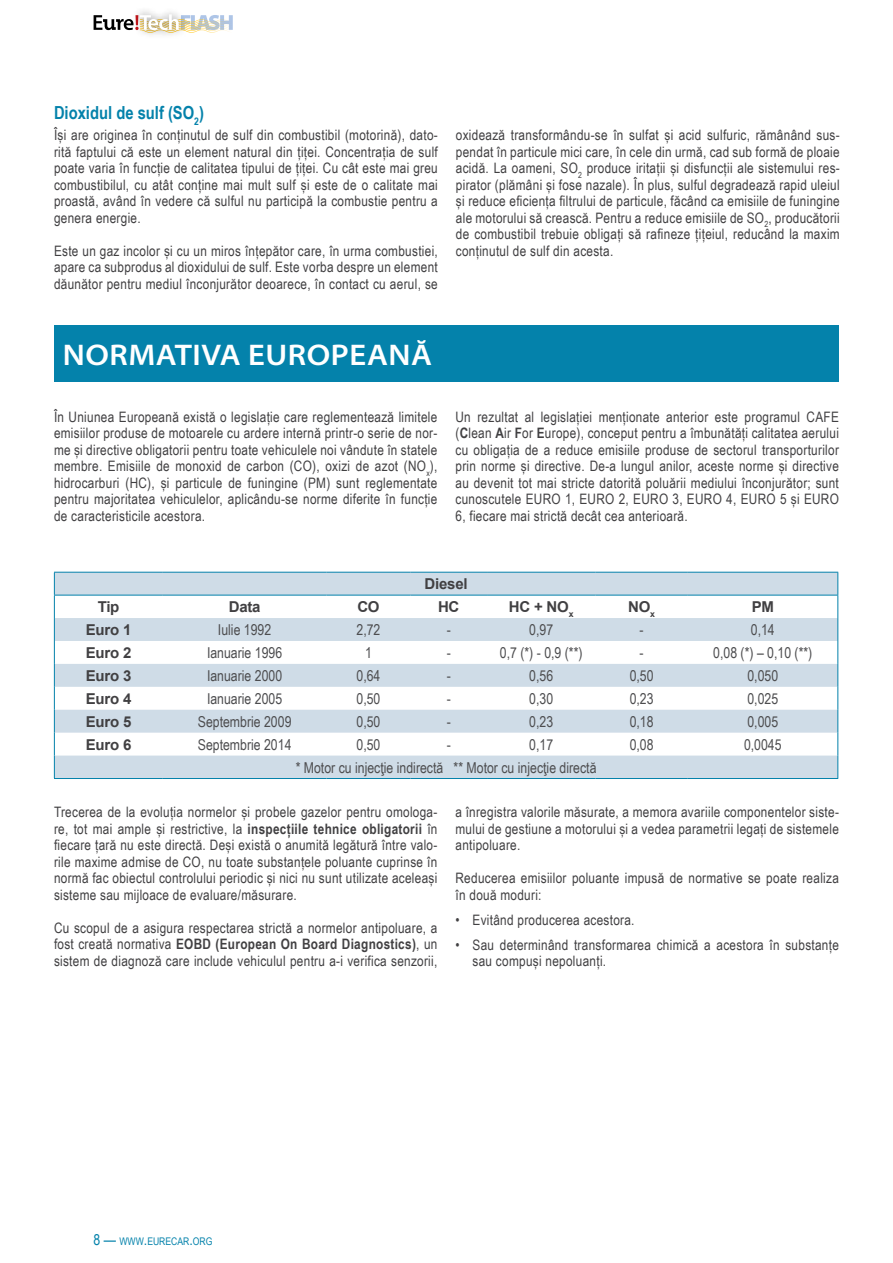
<style>
.page{position:relative;width:893px;height:1263px;background:#fff}
.page>*{position:absolute;margin:0;border:0;box-sizing:border-box;transform-origin:0 0}
.t1{font:600 semi-expanded 30px "Myriad Pro";letter-spacing:.02em;color:#fff}
.t2{font:700 18px "Arial Narrow";color:#0482ab}
.t3{font:15px "Arial Narrow";color:#4d4d4f}
.t4{font:700 15px "Arial";letter-spacing:-.015em;color:#414042}
.t5{font:14.4px/16.5px "Arial Narrow";letter-spacing:.02em;color:#414042;text-align:justify}
.t6{font:10.5px "Arial Narrow";color:#0482ab}
.s1{font-weight:700}
.s2{font-size:15px}
</style>
<div class="page">
<svg style="left:94px;top:14px;width:139px;height:19px"></svg>
<div style="left:54px;top:325px;width:785px;height:57px;background:#0482ab"></div>
<svg style="left:55px;top:573px;width:782px;height:205px;fill:#cfdce7"></svg>
<hr style="left:54px;top:778px;width:109px;height:1px;background:#0482ab">
<hr style="left:163px;top:778px;width:163px;height:1px;background:#0482ab">
<hr style="left:326px;top:778px;width:84px;height:1px;background:#0482ab">
<hr style="left:410px;top:778px;width:77px;height:1px;background:#0482ab">
<hr style="left:487px;top:778px;width:108px;height:1px;background:#0482ab">
<hr style="left:595px;top:778px;width:93px;height:1px;background:#0482ab">
<hr style="left:688px;top:778px;width:150px;height:1px;background:#0482ab">
<hr style="left:54px;top:572px;width:109px;height:1px;background:#0482ab">
<svg style="left:54px;top:572px;width:1px;height:206px"></svg>
<hr style="left:163px;top:572px;width:163px;height:1px;background:#0482ab">
<hr style="left:326px;top:572px;width:84px;height:1px;background:#0482ab">
<hr style="left:410px;top:572px;width:77px;height:1px;background:#0482ab">
<hr style="left:487px;top:572px;width:108px;height:1px;background:#0482ab">
<hr style="left:595px;top:572px;width:93px;height:1px;background:#0482ab">
<hr style="left:688px;top:572px;width:150px;height:1px;background:#0482ab">
<svg style="left:837px;top:572px;width:1px;height:206px"></svg>
<hr style="left:54px;top:595px;width:109px;height:1px;background:#0482ab">
<hr style="left:163px;top:595px;width:163px;height:1px;background:#0482ab">
<hr style="left:326px;top:595px;width:84px;height:1px;background:#0482ab">
<hr style="left:410px;top:595px;width:77px;height:1px;background:#0482ab">
<hr style="left:487px;top:595px;width:108px;height:1px;background:#0482ab">
<hr style="left:595px;top:595px;width:93px;height:1px;background:#0482ab">
<hr style="left:688px;top:595px;width:150px;height:1px;background:#0482ab">
<p class="t2" style="left:54px;top:99px;width:151px">Dioxidul de sulf (SO<sub>2</sub>)</p>
<p class="t5" style="left:54px;top:126px;width:385px">Își are originea în conținutul de sulf din combustibil (motorină), dato&shy;rită faptului că este un element natural din țiței. Concentrația de sulf poate varia în funcție de calitatea tipului de țiței. Cu cât este mai greu combustibilul, cu atât conține mai mult sulf și este de o calitate mai proastă, având în vedere că sulful nu participă la combustie pentru a genera energie.</p>
<p class="t5" style="left:54px;top:242px;width:385px">Este un gaz incolor și cu un miros înțepător care, în urma combustiei, apare ca subprodus al dioxidului de sulf. Este vorba despre un element dăunător pentru mediul înconjurător deoarece, în contact cu aerul, se</p>
<p class="t5" style="left:456px;top:126px;width:385px">oxidează transformându-se în sulfat și acid sulfuric, rămânând sus&shy;pendat în particule mici care, în cele din urmă, cad sub formă de ploaie acidă. La oameni, SO<sub>2</sub> produce iritații și disfuncții ale sistemului res&shy;pirator (plămâni și fose nazale). În plus, sulful degradează rapid uleiul și reduce eficiența filtrului de particule, făcând ca emisiile de funingine ale motorului să crească. Pentru a reduce emisiile de SO<sub>2</sub>, producătorii de combustibil trebuie obligați să rafineze țițeiul, reducând la maxim conținutul de sulf din acesta.</p>
<h1 class="t1" style="left:63px;top:338px;width:371px">NORMATIVA EUROPEANĂ</h1>
<p class="t5" style="left:54px;top:408px;width:385px">În Uniunea Europeană există o legislație care reglementează limitele emisiilor produse de motoarele cu ardere internă printr-o serie de nor&shy;me și directive obligatorii pentru toate vehiculele noi vândute în statele membre. Emisiile de monoxid de carbon (CO), oxizi de azot (NO<sub>x</sub>), hidrocarburi (HC), și particule de funingine (PM) sunt reglementate pentru majoritatea vehiculelor, aplicându-se norme diferite în funcție de caracteristicile acestora.</p>
<p class="t5" style="left:455px;top:408px;width:385px">Un rezultat al legislației menționate anterior este programul CAFE (<span class="s1">C</span>lean <span class="s1">A</span>ir <span class="s1">F</span>or <span class="s1">E</span>urope), conceput pentru a îmbunătăți calitatea aerului cu obligația de a reduce emisiile produse de sectorul transporturilor prin norme și directive. De-a lungul anilor, aceste norme și directive au devenit tot mai stricte datorită poluării mediului înconjurător; sunt cunoscutele EURO 1, EURO 2, EURO 3, EURO 4, EURO 5 și EURO 6, fiecare mai strictă decât cea anterioară.</p>
<p class="t4" style="left:425px;top:574px;width:45px">Diesel</p>
<p class="t4" style="left:98px;top:597px;width:23px">Tip</p>
<p class="t4" style="left:229px;top:597px;width:33px">Data</p>
<p class="t4" style="left:357px;top:597px;width:24px">CO</p>
<p class="t4" style="left:438px;top:597px;width:23px">HC</p>
<p class="t4" style="left:509px;top:597px;width:66px">HC + NO<sub>x</sub></p>
<p class="t4" style="left:628px;top:597px;width:28px">NO<sub>x</sub></p>
<p class="t4" style="left:752px;top:597px;width:24px">PM</p>
<p class="t4" style="left:86px;top:620px;width:47px">Euro 1</p>
<p class="t3" style="left:218px;top:619px;width:55px">Iulie 1992</p>
<p class="t3" style="left:357px;top:619px;width:25px">2,72</p>
<p class="t3" style="left:447px;top:619px;width:6px">-</p>
<p class="t3" style="left:529px;top:619px;width:25px">0,97</p>
<p class="t3" style="left:640px;top:619px;width:6px">-</p>
<p class="t3" style="left:751px;top:619px;width:25px">0,14</p>
<p class="t4" style="left:86px;top:643px;width:47px">Euro 2</p>
<p class="t3" style="left:207px;top:642px;width:77px">Ianuarie 1996</p>
<p class="t3" style="left:365px;top:642px;width:8px">1</p>
<p class="t3" style="left:447px;top:642px;width:6px">-</p>
<p class="t3" style="left:500px;top:642px;width:84px">0,7 (*) - 0,9 (**)</p>
<p class="t3" style="left:640px;top:642px;width:6px">-</p>
<p class="t3" style="left:713px;top:642px;width:101px">0,08 (*) – 0,10 (**)</p>
<p class="t4" style="left:86px;top:666px;width:47px">Euro 3</p>
<p class="t3" style="left:207px;top:664px;width:77px">Ianuarie 2000</p>
<p class="t3" style="left:357px;top:664px;width:25px">0,64</p>
<p class="t3" style="left:447px;top:664px;width:6px">-</p>
<p class="t3" style="left:529px;top:664px;width:25px">0,56</p>
<p class="t3" style="left:630px;top:664px;width:25px">0,50</p>
<p class="t3" style="left:747px;top:664px;width:32px">0,050</p>
<p class="t4" style="left:86px;top:688px;width:47px">Euro 4</p>
<p class="t3" style="left:207px;top:687px;width:77px">Ianuarie 2005</p>
<p class="t3" style="left:357px;top:687px;width:25px">0,50</p>
<p class="t3" style="left:447px;top:687px;width:6px">-</p>
<p class="t3" style="left:529px;top:687px;width:25px">0,30</p>
<p class="t3" style="left:630px;top:687px;width:25px">0,23</p>
<p class="t3" style="left:747px;top:687px;width:32px">0,025</p>
<p class="t4" style="left:86px;top:711px;width:47px">Euro 5</p>
<p class="t3" style="left:198px;top:710px;width:95px">Septembrie 2009</p>
<p class="t3" style="left:357px;top:710px;width:25px">0,50</p>
<p class="t3" style="left:447px;top:710px;width:6px">-</p>
<p class="t3" style="left:529px;top:710px;width:25px">0,23</p>
<p class="t3" style="left:630px;top:710px;width:25px">0,18</p>
<p class="t3" style="left:747px;top:710px;width:32px">0,005</p>
<p class="t4" style="left:86px;top:734px;width:47px">Euro 6</p>
<p class="t3" style="left:198px;top:733px;width:95px">Septembrie 2014</p>
<p class="t3" style="left:357px;top:733px;width:25px">0,50</p>
<p class="t3" style="left:447px;top:733px;width:6px">-</p>
<p class="t3" style="left:529px;top:733px;width:25px">0,17</p>
<p class="t3" style="left:630px;top:733px;width:25px">0,08</p>
<p class="t3" style="left:744px;top:733px;width:39px">0,0045</p>
<p class="t3" style="left:296px;top:756px;width:302px">* Motor cu injecţie indirectă ** Motor cu injecţie directă</p>
<p class="t5" style="left:54px;top:803px;width:385px">Trecerea de la evoluția normelor și probele gazelor pentru omologa&shy;re, tot mai ample și restrictive, la <span class="s1">inspecțiile tehnice obligatorii</span> în fiecare țară nu este directă. Deși există o anumită legătură între valo&shy;rile maxime admise de CO, nu toate substanțele poluante cuprinse în normă fac obiectul controlului periodic și nici nu sunt utilizate aceleași sisteme sau mijloace de evaluare/măsurare.</p>
<p class="t5" style="left:54px;top:919px;width:385px">Cu scopul de a asigura respectarea strictă a normelor antipoluare, a fost creată normativa <span class="s1">EOBD (European On Board Diagnostics)</span>, un sistem de diagnoză care include vehiculul pentru a-i verifica senzorii,</p>
<p class="t5" style="left:455px;top:803px;width:385px">a înregistra valorile măsurate, a memora avariile componentelor siste&shy;mului de gestiune a motorului și a vedea parametrii legați de sistemele antipoluare.</p>
<p class="t5" style="left:455px;top:869px;width:385px">Reducerea emisiilor poluante impusă de normative se poate realiza în două moduri:</p>
<p class="t5" style="left:455px;top:911px;width:181px">• Evitând producerea acestora.</p>
<p class="t5" style="left:472px;top:936px;width:368px;text-indent:-17px">• Sau determinând transformarea chimică a acestora în substanțe sau compuși nepoluanți.</p>
<p class="t6" style="left:94px;top:1233px;width:120px"><span class="s2">8 —</span> WWW<span class="s2">.</span>EURECAR<span class="s2">.</span>ORG</p>
</div>
